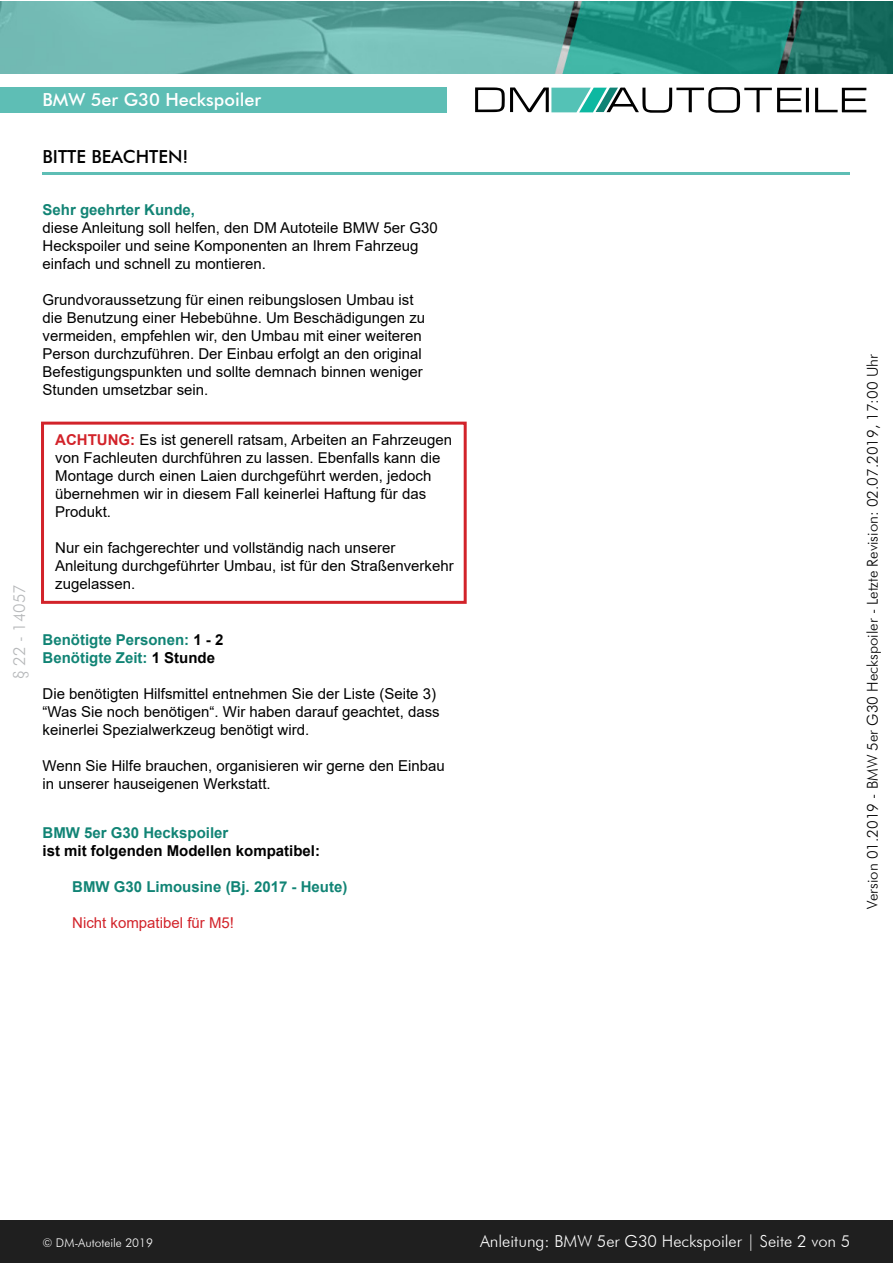
<style>
.page{position:relative;width:893px;height:1263px;background:#fff}
.page>*{position:absolute;margin:0;border:0;box-sizing:border-box;transform-origin:0 0}
.t1{font:500 18px "Futura BT";color:#fff}
.t2{font:500 18px "Futura BT";color:#000}
.t3{font:300 16.5px "Futura BT";color:#fff}
.t4{font:300 16.5px "Futura BT";color:#b6b8ba}
.t5{font:15px/18px "Arial";color:#000}
.t6{font:700 15px/18px "Arial";color:#118475}
.t7{font:300 15px "Futura BT";color:#000}
.t8{font:700 15px "Arial";color:#000}
.t9{font:15px "Arial";color:#d2232a}
.t10{font:700 15px "Arial";color:#128475}
.t11{font:300 12px "Futura BT";color:#fff}
.s1{font-weight:700;color:#d2232a}
.s2{color:#000}
</style>
<div class="page">
<div style="left:41px;top:422px;width:426px;height:182px;border:3px solid #d2232a"></div>
<div style="left:0;top:87px;width:446px;height:26px;background:#5ebeb5"></div>
<div style="left:0;top:1220px;width:893px;height:43px;background:#1f1f1f"></div>
<svg style="left:475px;top:87px;width:391px;height:26px"></svg>
<hr style="left:43px;top:172px;width:807px;height:2px;background:#5ebeb5">
<img style="left:0;top:1px;width:892px;height:72px">
<p class="t1" style="left:43px;top:89px;width:220px">BMW 5er G30 Heckspoiler</p>
<p class="t2" style="left:43px;top:145px;width:147px">BITTE BEACHTEN!</p>
<p class="t10" style="left:43px;top:199px;width:154px">Sehr geehrter Kunde,</p>
<p class="t5" style="left:43px;top:219px;width:397px">diese Anleitung soll helfen, den DM Autoteile BMW 5er G30<br>Heckspoiler und seine Komponenten an Ihrem Fahrzeug einfach und schnell zu montieren.</p>
<p class="t5" style="left:43px;top:291px;width:384px">Grundvoraussetzung für einen reibungslosen Umbau ist die Benutzung einer Hebebühne. Um Beschädigungen zu vermeiden, empfehlen wir, den Umbau mit einer weiteren Person durchzuführen. Der Einbau erfolgt an den original Befestigungspunkten und sollte demnach binnen weniger Stunden umsetzbar sein.</p>
<p class="t4" style="left:9px;top:679px;width:96px;rotate:-90deg">§ 22 - 14057</p>
<p class="t5" style="left:55px;top:430px;width:398px"><span class="s1">ACHTUNG:</span> Es ist generell ratsam, Arbeiten an Fahrzeugen von Fachleuten durchführen zu lassen. Ebenfalls kann die Montage durch einen Laien durchgeführt werden, jedoch übernehmen wir in diesem Fall keinerlei Haftung für das Produkt.</p>
<p class="t5" style="left:55px;top:538px;width:400px">Nur ein fachgerechter und vollständig nach unserer<br>Anleitung durchgeführter Umbau, ist für den Straßenverkehr zugelassen.</p>
<p class="t6" style="left:43px;top:630px;width:182px">Benötigte Personen: <span class="s2">1 - 2<br></span>Benötigte Zeit: <span class="s2">1 Stunde</span></p>
<p class="t5" style="left:43px;top:684px;width:399px">Die benötigten Hilfsmittel entnehmen Sie der Liste (Seite 3) “Was Sie noch benötigen“. Wir haben darauf geachtet, dass keinerlei Spezialwerkzeug benötigt wird.</p>
<p class="t5" style="left:43px;top:756px;width:404px">Wenn Sie Hilfe brauchen, organisieren wir gerne den Einbau in unserer hauseigenen Werkstatt.</p>
<p class="t6" style="left:43px;top:824px;width:187px">BMW 5er G30 Heckspoiler</p>
<p class="t8" style="left:43px;top:840px;width:279px">ist mit folgenden Modellen kompatibel:</p>
<p class="t6" style="left:72px;top:878px;width:277px">BMW G30 Limousine (Bj. 2017 - Heute)</p>
<p class="t9" style="left:72px;top:912px;width:163px">Nicht kompatibel für M5!</p>
<p class="t7" style="left:863px;top:909px;width:556px;rotate:-90deg">Version 01.2019 - BMW 5er G30 Heckspoiler - Letzte Revision: 02.07.2019, 17:00 Uhr</p>
<p class="t11" style="left:43px;top:1235px;width:112px">© DM-Autoteile 2019</p>
<p class="t3" style="left:480px;top:1231px;width:372px">Anleitung: BMW 5er G30 Heckspoiler | Seite 2 von 5</p>
</div>
